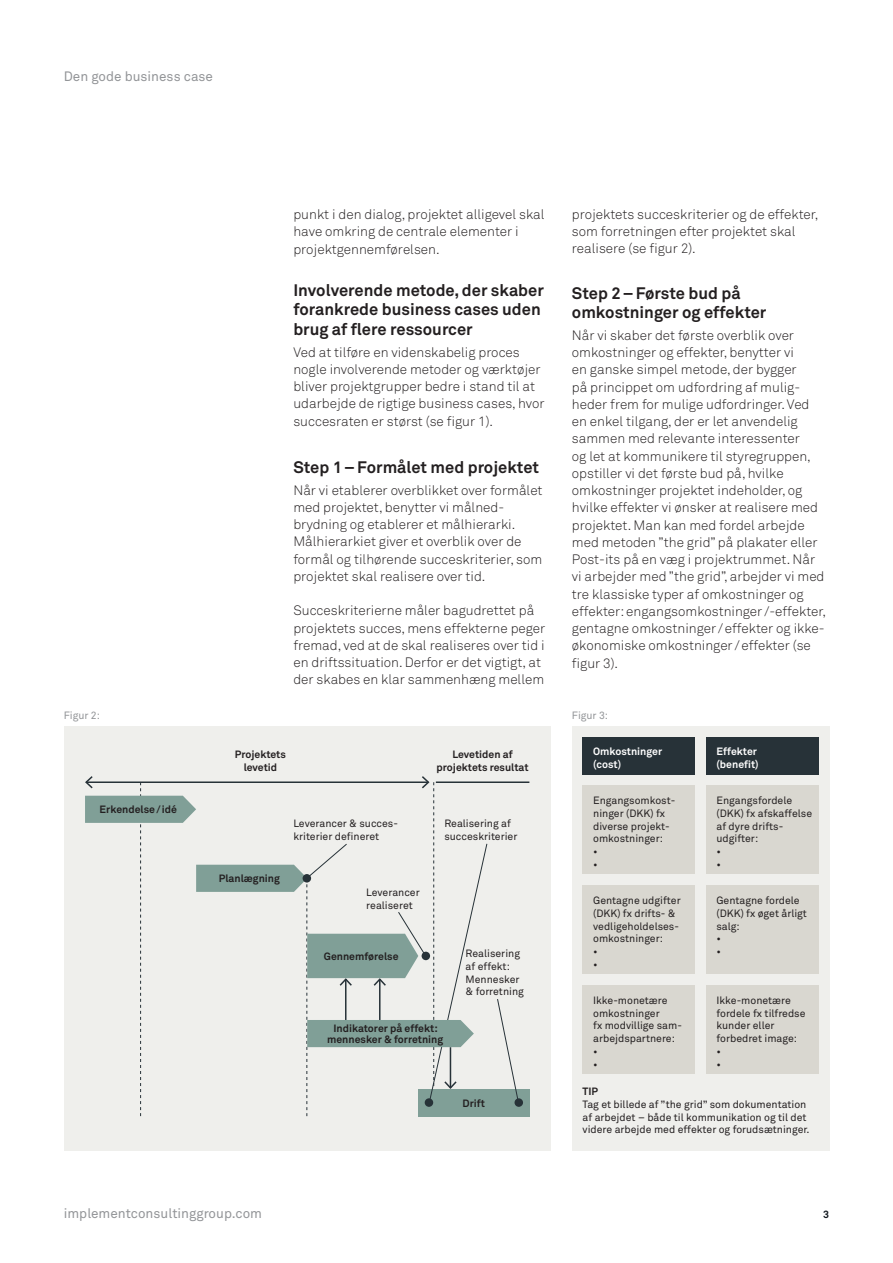
<style>
.page{position:relative;width:893px;height:1263px;background:#fff}
.page>*{position:absolute;margin:0;border:0;box-sizing:border-box;transform-origin:0 0}
.Header_2_-_Overskrif{font:700 16.5px/19.5px "Akkurat Pro";color:#231f20}
.Brødtekst{font:13.5px/17.2px "Akkurat Light Pro";color:#231f20}
.t1{font:13.5px "Akkurat Pro";color:#939598}
.Figurtekst{font:10.5px/12.8px "Akkurat Pro";color:#231f20}
.Figurtekst-2{font:700 10.5px/12.8px "Akkurat Pro";color:#231f20;text-align:center}
.Figurtekst-3{font:700 10.5px/12.8px "Akkurat Pro";color:#fff}
.Figurtekst-4{font:10.5px "Akkurat Pro";color:#939598}
.t2{font:700 10.5px "Akkurat Pro";color:#11171e}
</style>
<div class="page">
<div style="left:64px;top:726px;width:487px;height:425px;background:#efefec"></div>
<div style="left:572px;top:726px;width:257px;height:425px;background:#efefec"></div>
<div style="left:583px;top:785px;width:112px;height:89px;background:#d9d7d0"></div>
<div style="left:583px;top:736px;width:112px;height:38px;background:#273238"></div>
<div style="left:706px;top:736px;width:113px;height:38px;background:#273238"></div>
<div style="left:583px;top:885px;width:112px;height:89px;background:#d9d7d0"></div>
<div style="left:583px;top:985px;width:112px;height:89px;background:#d9d7d0"></div>
<div style="left:706px;top:785px;width:113px;height:89px;background:#d9d7d0"></div>
<div style="left:706px;top:885px;width:113px;height:89px;background:#d9d7d0"></div>
<div style="left:706px;top:985px;width:113px;height:89px;background:#d9d7d0"></div>
<hr style="left:436px;top:781px;width:93px;height:2px;background:#273238">
<div style="left:418px;top:1089px;width:111px;height:27px;background:#809f97"></div>
<div style="left:514px;top:1098px;width:9px;height:9px;background:#273238;border-radius:50%"></div>
<svg style="left:497px;top:999px;width:22px;height:104px"></svg>
<svg style="left:85px;top:776px;width:403px;height:340px"></svg>
<p class="t1" style="left:64px;top:68px;width:151px">Den gode business case</p>
<p class="Brødtekst" style="left:293px;top:206px;width:253px">punkt i den dialog, projektet alligevel skal have omkring de centrale elementer i projektgennemførelsen.</p>
<p class="Header_2_-_Overskrif" style="left:293px;top:280px;width:252px">Involverende metode, der skaber forankrede business cases uden brug af flere ressourcer</p>
<p class="Brødtekst" style="left:293px;top:343px;width:253px">Ved at tilføre en videnskabelig proces nogle involverende metoder og værktøjer bliver projektgrupper bedre i stand til at udarbejde de rigtige business cases, hvor succesraten er størst (se figur 1).</p>
<p class="Header_2_-_Overskrif" style="left:293px;top:458px;width:247px">Step 1–Formålet med projektet</p>
<p class="Brødtekst" style="left:293px;top:481px;width:251px">Når vi etablerer overblikket over formålet med projektet, benytter vi målned&shy;brydning og etablerer et målhierarki.<br>Målhierarkiet giver et overblik over de formål og tilhørende succeskriterier, som projektet skal realisere over tid.</p>
<p class="Brødtekst" style="left:293px;top:602px;width:253px">Succeskriterierne måler bagudrettet på projektets succes, mens effekterne peger fremad, ved at de skal realiseres over tid i en driftssituation. Derfor er det vigtigt, at der skabes en klar sammenhæng mellem</p>
<p class="Brødtekst" style="left:572px;top:206px;width:248px">projektets succeskriterier og de effekter, som forretningen efter projektet skal realisere (se figur 2).</p>
<p class="Header_2_-_Overskrif" style="left:572px;top:283px;width:196px">Step 2–Første bud på omkostninger og effekter</p>
<p class="Brødtekst" style="left:572px;top:327px;width:256px">Når vi skaber det første overblik over omkostninger og effekter, benytter vi<br>en ganske simpel metode, der bygger<br>på princippet om udfordring af mulig&shy;heder frem for mulige udfordringer. Ved en enkel tilgang, der er let anvendelig sammen med relevante interessenter<br>og let at kommunikere til styregruppen, opstiller vi det første bud på, hvilke omkostninger projektet indeholder, og hvilke effekter vi ønsker at realisere med projektet. Man kan med fordel arbejde med metoden ”the grid” på plakater eller Post-its på en væg i projektrummet. Når vi arbejder med ”the grid”, arbejder vi med tre klassiske typer af omkostninger og effekter: engangsomkostninger/--effekter, gentagne omkostninger/effekter og ikke-- økonomiske omkostninger/effekter (se figur 3).</p>
<p class="Figurtekst-4" style="left:64px;top:710px;width:38px">Figur 2:</p>
<p class="Figurtekst-4" style="left:572px;top:710px;width:38px">Figur 3:</p>
<p class="Figurtekst-2" style="left:100px;top:803px;width:79px">Erkendelse/idé</p>
<p class="Figurtekst-2" style="left:235px;top:748px;width:53px">Projektets levetid</p>
<p class="Figurtekst-2" style="left:453px;top:748px;width:62px">Levetiden af</p>
<p class="Figurtekst-2" style="left:437px;top:761px;width:93px">projektets resultat</p>
<p class="Figurtekst-2" style="left:219px;top:872px;width:63px">Planlægning</p>
<p class="Figurtekst" style="left:293px;top:818px;width:106px">Leverancer &amp; succes&shy;kriterier defineret</p>
<p class="Figurtekst" style="left:366px;top:887px;width:55px">Leverancer</p>
<p class="Figurtekst" style="left:366px;top:899px;width:48px">realiseret</p>
<p class="Figurtekst" style="left:444px;top:818px;width:68px">Realisering af</p>
<p class="Figurtekst" style="left:444px;top:830px;width:75px">succeskriterier</p>
<p class="Figurtekst-2" style="left:324px;top:950px;width:76px">Gennemførelse</p>
<p class="Figurtekst-2" style="left:327px;top:1023px;width:118px;line-height:11.2px">Indikatorer på effekt: mennesker &amp; forretning</p>
<p class="Figurtekst" style="left:466px;top:947px;width:56px">Realisering</p>
<p class="Figurtekst" style="left:466px;top:960px;width:46px">af effekt:</p>
<p class="Figurtekst" style="left:466px;top:973px;width:56px">Mennesker</p>
<p class="Figurtekst" style="left:466px;top:986px;width:60px">&amp; forretning</p>
<p class="Figurtekst-2" style="left:463px;top:1097px;width:24px">Drift</p>
<p class="Figurtekst-3" style="left:593px;top:745px;width:70px">Omkostninger (cost)</p>
<p class="Figurtekst-3" style="left:716px;top:745px;width:44px">Effekter (benefit)</p>
<p class="Figurtekst" style="left:716px;top:794px;width:97px">Engangsfordele (DKK) fx afskaffelse af dyre drifts&shy;udgifter:</p>
<p class="Figurtekst" style="left:716px;top:845px;width:6px">•</p>
<p class="Figurtekst" style="left:716px;top:858px;width:6px">•</p>
<p class="Figurtekst" style="left:716px;top:894px;width:92px">Gentagne fordele (DKK) fx øget årligt salg:<br>•</p>
<p class="Figurtekst" style="left:716px;top:945px;width:6px">•</p>
<p class="Figurtekst" style="left:593px;top:794px;width:84px">Engangsomkost&shy;ninger (DKK) fx diverse projekt&shy;omkostninger:</p>
<p class="Figurtekst" style="left:593px;top:845px;width:6px">•</p>
<p class="Figurtekst" style="left:593px;top:858px;width:6px">•</p>
<p class="Figurtekst" style="left:593px;top:894px;width:89px">Gentagne udgifter (DKK) fx drifts- &amp; vedligeholdelses&shy;omkostninger:</p>
<p class="Figurtekst" style="left:593px;top:945px;width:6px">•</p>
<p class="Figurtekst" style="left:593px;top:958px;width:6px">•</p>
<p class="Figurtekst" style="left:593px;top:994px;width:76px">Ikke-monetære omkostninger</p>
<p class="Figurtekst" style="left:593px;top:1019px;width:90px">fx modvillige sam&shy;arbejdspartnere:</p>
<p class="Figurtekst" style="left:593px;top:1045px;width:6px">•</p>
<p class="Figurtekst" style="left:593px;top:1058px;width:6px">•</p>
<p class="Figurtekst-2" style="left:583px;top:1085px;width:17px">TIP</p>
<p class="Figurtekst" style="left:583px;top:1098px;width:228px">Tag et billede af ”the grid” som dokumentation af arbejdet – både til kommunikation og til det videre arbejde med effekter og forudsætninger.</p>
<p class="Figurtekst" style="left:716px;top:994px;width:91px">Ikke-monetære fordele fx tilfredse kunder eller forbedret image:</p>
<p class="Figurtekst" style="left:716px;top:1045px;width:6px">•</p>
<p class="Figurtekst" style="left:716px;top:1058px;width:6px">•</p>
<p class="t1" style="left:64px;top:1206px;width:200px">implementconsultinggroup.com</p>
<p class="t2" style="left:823px;top:1208px;width:7px">3</p>
</div>
